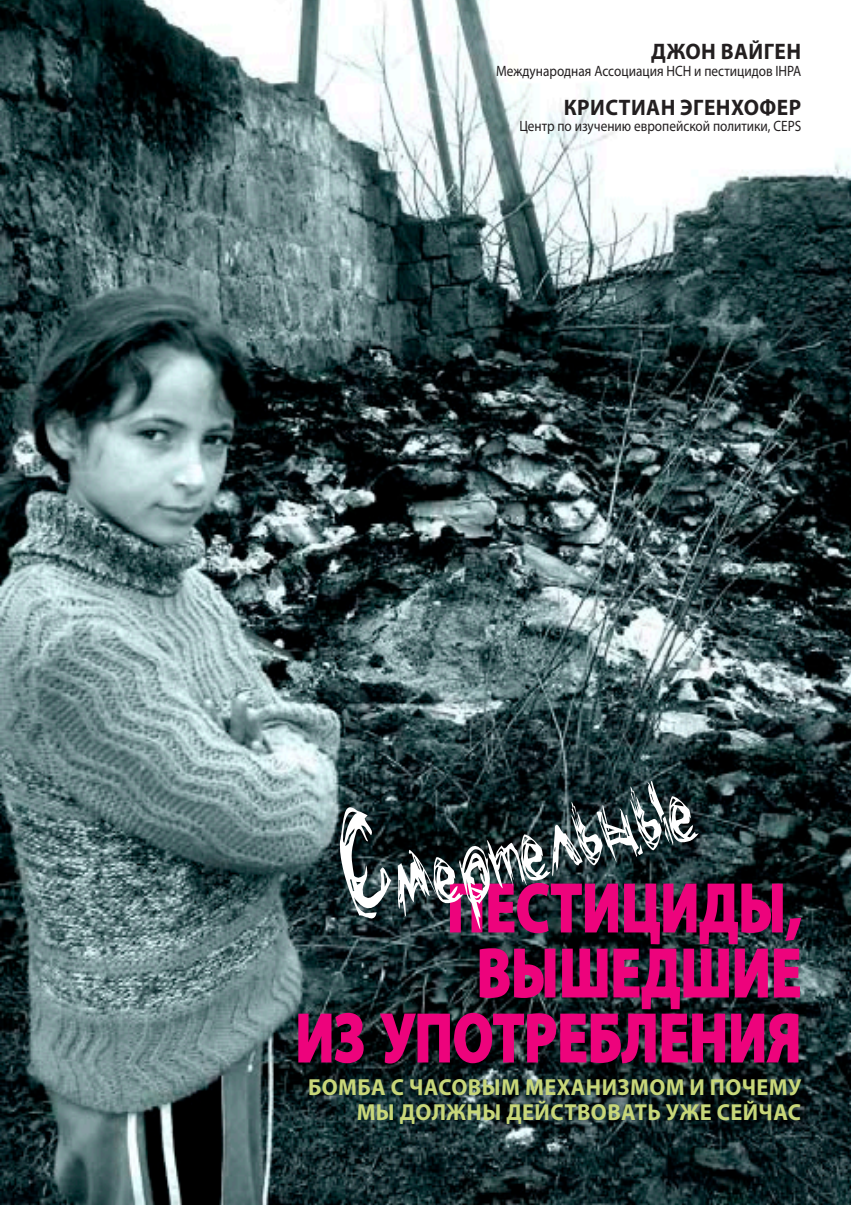
<style>
.page{position:relative;width:851px;height:1205px;background:#fff}
.page>*{position:absolute;margin:0;border:0;box-sizing:border-box;transform-origin:0 0}
.t1{font:172.5px "Grunge";color:#fff;scale:.5 1}
.t2{font:700 68.75px/65px "Myriad Pro";letter-spacing:.02em;color:#ed037c;text-align:right;scale:.8 1}
.t3{font:700 23.25px/25px "Myriad Pro";letter-spacing:.02em;color:#c8d779;text-align:right;scale:.96 1}
.t4{font:700 22.5px "Myriad Pro";letter-spacing:.02em;color:#231f20;scale:.95 1}
.t5{font:15px "Myriad Pro";color:#231f20;scale:.88 1}
</style>
<div class="page">
<img style="left:0;top:0;width:850px;height:1205px">
<svg style="left:297px;top:1011px;width:68px;height:53px"></svg>
<svg style="left:378px;top:881px;width:424px;height:184px"></svg>
<h3 class="t4" style="left:651px;top:37px;width:159px">Джон Вайген</h3>
<p class="t5" style="left:496px;top:62px;width:348px">Международная Ассоциация HCH и пестицидов IHPA</p>
<h3 class="t4" style="left:564px;top:93px;width:251px">Кристиан Эгенхофер</h3>
<p class="t5" style="left:519px;top:117px;width:322px">Центр по изучению европейской политики, CEPS</p>
<h1 class="t1" style="left:312px;top:753px;width:712px;rotate:-14deg">Смертельные</h1>
<h2 class="t2" style="left:296px;top:873px;width:633px">пестициды, вышедшие<br>из употребления</h2>
<h3 class="t3" style="left:308px;top:1073px;width:515px">Бомба с часовым механизмом и почему мы должны действовать уже сейчас</h3>
</div>
